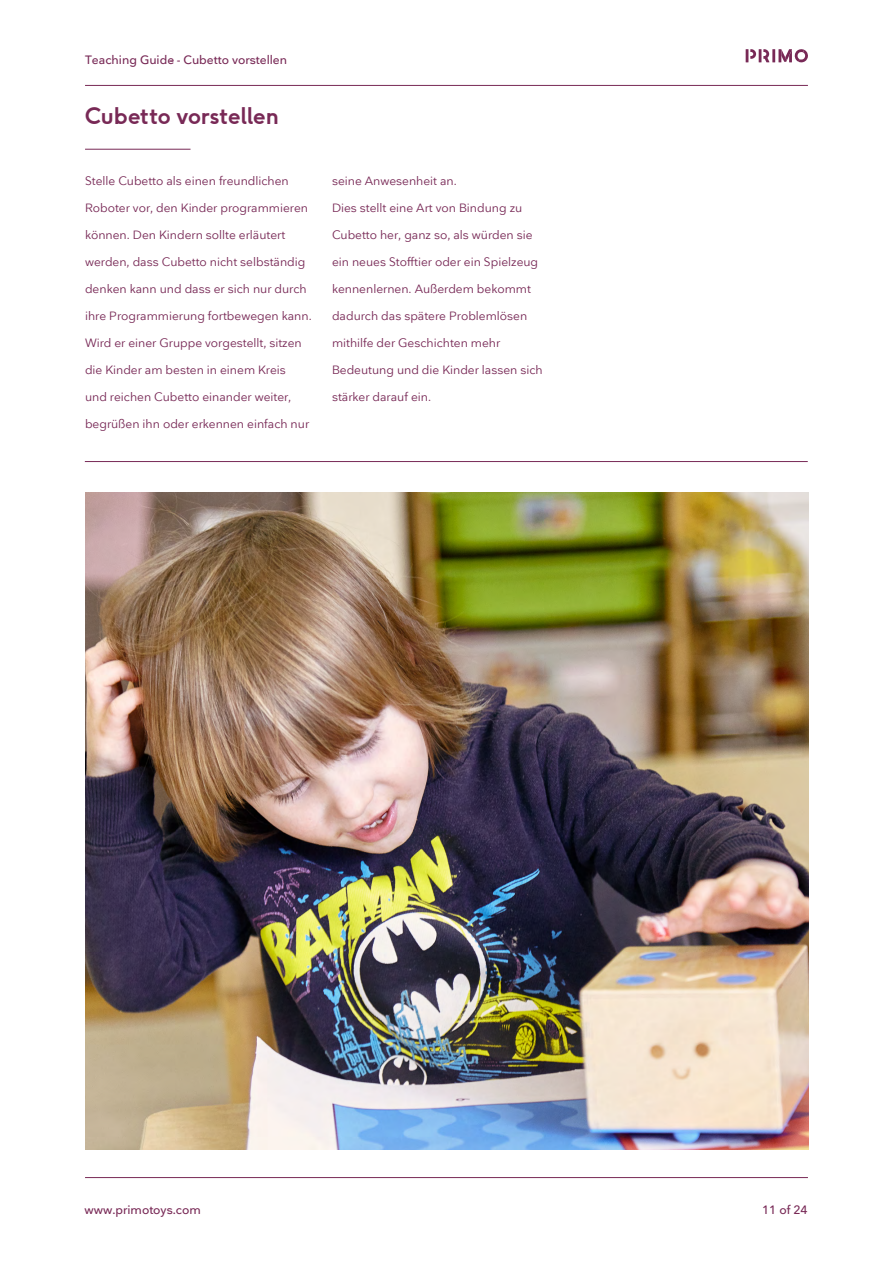
<style>
.page{position:relative;width:893px;height:1263px;background:#fff}
.page>*{position:absolute;margin:0;border:0;box-sizing:border-box;transform-origin:0 0}
.t1{font:700 22.5px "F37 Ginger";color:#782956}
.t2{font:12px "Nationale";color:#782956}
.t3{font:500 12px "Nationale";color:#782956}
</style>
<div class="page">
<hr style="left:85px;top:1177px;width:723px;height:1px;background:#782956">
<hr style="left:85px;top:85px;width:723px;height:1px;background:#782956">
<svg style="left:746px;top:49px;width:62px;height:14px"></svg>
<hr style="left:85px;top:461px;width:723px;height:1px;background:#782956">
<hr style="left:85px;top:149px;width:106px;height:1px;background:#782956">
<img style="left:85px;top:492px;width:723px;height:657px">
<p class="t3" style="left:85px;top:52px;width:91px">Teaching Guide</p>
<p class="t3" style="left:170px;top:52px;width:119px">- - Cubetto vorstellen</p>
<h1 class="t1" style="left:85px;top:101px;width:195px">Cubetto vorstellen</h1>
<p class="t2" style="left:85px;top:173px;width:205px">Stelle Cubetto als einen freundlichen</p>
<p class="t2" style="left:85px;top:200px;width:225px">Roboter vor, den Kinder programmieren</p>
<p class="t2" style="left:85px;top:227px;width:202px">können. Den Kindern sollte erläutert</p>
<p class="t2" style="left:85px;top:254px;width:222px">werden, dass Cubetto nicht selbständig</p>
<p class="t2" style="left:85px;top:281px;width:223px">denken kann und dass er sich nur durch</p>
<p class="t2" style="left:85px;top:308px;width:228px">ihre Programmierung fortbewegen kann.</p>
<p class="t2" style="left:85px;top:335px;width:218px">Wird er einer Gruppe vorgestellt, sitzen</p>
<p class="t2" style="left:85px;top:362px;width:202px">die Kinder am besten in einem Kreis</p>
<p class="t2" style="left:85px;top:389px;width:208px">und reichen Cubetto einander weiter,</p>
<p class="t2" style="left:85px;top:416px;width:226px">begrüßen ihn oder erkennen einfach nur</p>
<p class="t2" style="left:332px;top:173px;width:126px">seine Anwesenheit an.</p>
<p class="t2" style="left:332px;top:200px;width:192px">Dies stellt eine Art von Bindung zu</p>
<p class="t2" style="left:332px;top:227px;width:202px">Cubetto her, ganz so, als würden sie</p>
<p class="t2" style="left:332px;top:254px;width:208px">ein neues Stofftier oder ein Spielzeug</p>
<p class="t2" style="left:332px;top:281px;width:200px">kennenlernen. Außerdem bekommt</p>
<p class="t2" style="left:332px;top:308px;width:197px">dadurch das spätere Problemlösen</p>
<p class="t2" style="left:332px;top:335px;width:170px">mithilfe der Geschichten mehr</p>
<p class="t2" style="left:332px;top:362px;width:212px">Bedeutung und die Kinder lassen sich</p>
<p class="t2" style="left:332px;top:389px;width:101px">stärker darauf ein.</p>
<p class="t3" style="left:85px;top:1202px;width:118px">www.primotoys.com</p>
<p class="t3" style="left:762px;top:1202px;width:47px">11 of 24</p>
</div>
